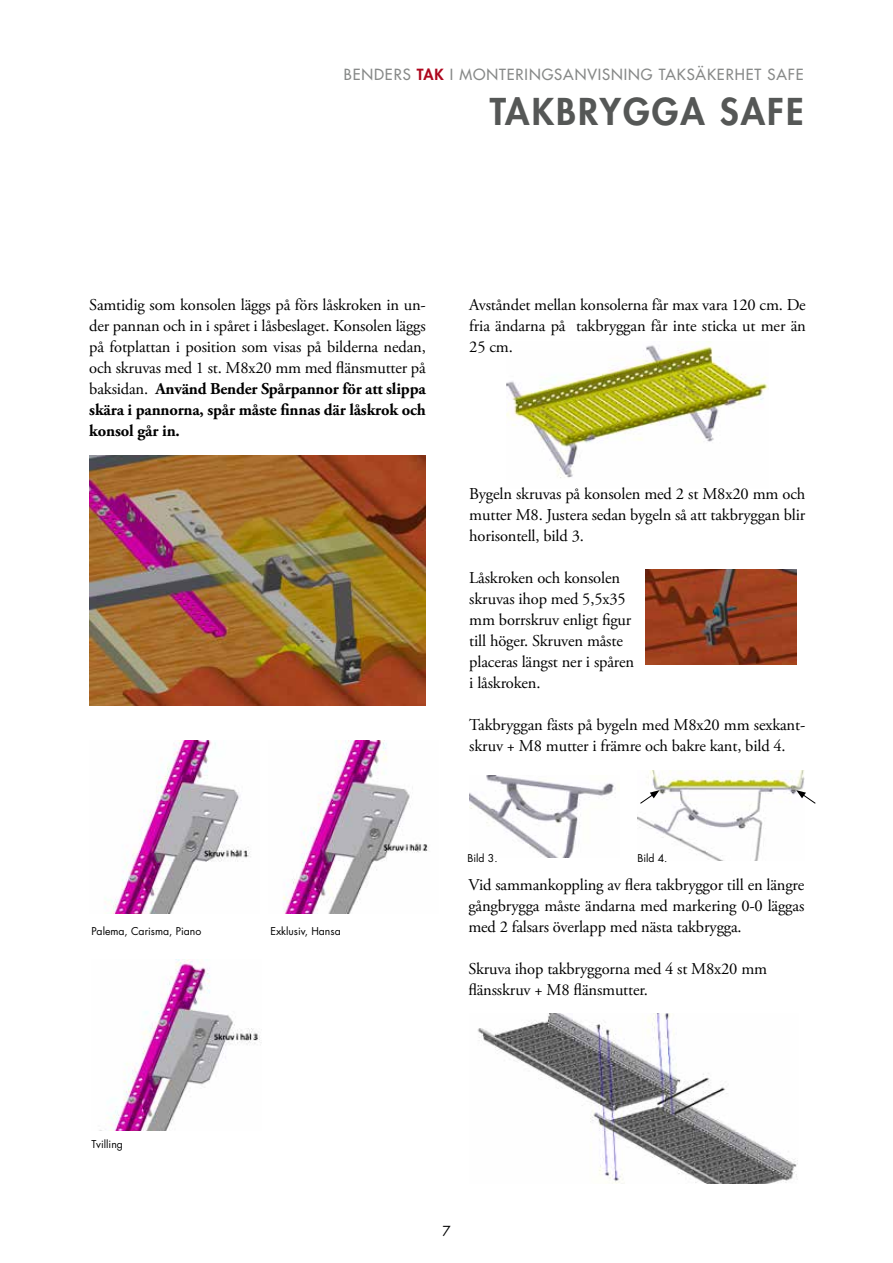
<style>
.page{position:relative;width:893px;height:1263px;background:#fff}
.page>*{position:absolute;margin:0;border:0;box-sizing:border-box;transform-origin:0 0}
.t1{font:800 36px "Futura Std";letter-spacing:.06em;color:#555756}
.t2{font:16.5px/21px "Adobe Garamond Pro";letter-spacing:-.01em;color:#000;text-align:justify}
.t3{font:500 15px "Futura Std";letter-spacing:.06em;color:#878988}
.t4{font:13.5px "Futura Std";color:#000}
.t5{font:10.5px "Futura Std";color:#000}
.s1{font-weight:800;color:#ae071e}
.s2{font-weight:700}
</style>
<div class="page">
<img style="left:477px;top:1013px;width:321px;height:170px">
<img style="left:90px;top:455px;width:336px;height:251px">
<img style="left:105px;top:741px;width:146px;height:172px">
<img style="left:507px;top:341px;width:262px;height:137px">
<img style="left:283px;top:741px;width:145px;height:172px">
<img style="left:105px;top:960px;width:156px;height:170px">
<img style="left:646px;top:569px;width:150px;height:96px">
<img style="left:469px;top:776px;width:147px;height:81px">
<img style="left:637px;top:770px;width:167px;height:91px">
<svg style="left:796px;top:790px;width:20px;height:14px"></svg>
<svg style="left:639px;top:790px;width:21px;height:14px"></svg>
<p class="t3" style="left:344px;top:65px;width:461px">BENDERS <span class="s1">TAK</span> I MONTERINGSANVISNING TAKSÄKERHET SAFE</p>
<h1 class="t1" style="left:490px;top:89px;width:315px">TAKBRYGGA SAFE</h1>
<p class="t2" style="left:89px;top:294px;width:338px">Samtidig som konsolen läggs på förs låskroken in un&shy;der pannan och in i spåret i låsbeslaget. Konsolen läggs på fotplattan i position som visas på bilderna nedan, och skruvas med 1 st. M8x20 mm med flänsmutter på baksidan. <span class="s2">Använd Bender Spårpannor för att slippa skära i pannorna, spår måste finnas där låskrok och konsol går in.</span></p>
<p class="t5" style="left:91px;top:924px;width:111px">Palema, Carisma, Piano</p>
<p class="t5" style="left:270px;top:924px;width:72px">Exklusiv, Hansa</p>
<p class="t2" style="left:469px;top:294px;width:338px">Avståndet mellan konsolerna får max vara 120 cm. De fria ändarna på takbryggan får inte sticka ut mer än 25 cm.</p>
<p class="t2" style="left:469px;top:484px;width:337px">Bygeln skruvas på konsolen med 2 st M8x20 mm och mutter M8. Justera sedan bygeln så att takbryggan blir horisontell, bild 3.</p>
<p class="t2" style="left:469px;top:568px;width:166px;text-align:left">Låskroken och konsolen skruvas ihop med 5,5x35 mm borrskruv enligt figur till höger. Skruven måste placeras längst ner i spåren i låskroken.</p>
<p class="t2" style="left:469px;top:715px;width:337px">Takbryggan fästs på bygeln med M8x20 mm sexkant&shy;skruv + M8 mutter i främre och bakre kant, bild 4.</p>
<p class="t5" style="left:467px;top:851px;width:32px">Bild 3.</p>
<p class="t5" style="left:637px;top:851px;width:32px">Bild 4.</p>
<p class="t2" style="left:468px;top:875px;width:337px">Vid sammankoppling av flera takbryggor till en längre gångbrygga måste ändarna med markering 0-0 läggas med 2 falsars överlapp med nästa takbrygga.</p>
<p class="t2" style="left:468px;top:959px;width:300px">Skruva ihop takbryggorna med 4 st M8x20 mm flänsskruv + M8 flänsmutter.</p>
<p class="t5" style="left:91px;top:1137px;width:33px">Tvilling</p>
<p class="t4" style="left:442px;top:1222px;width:10px">7</p>
</div>
